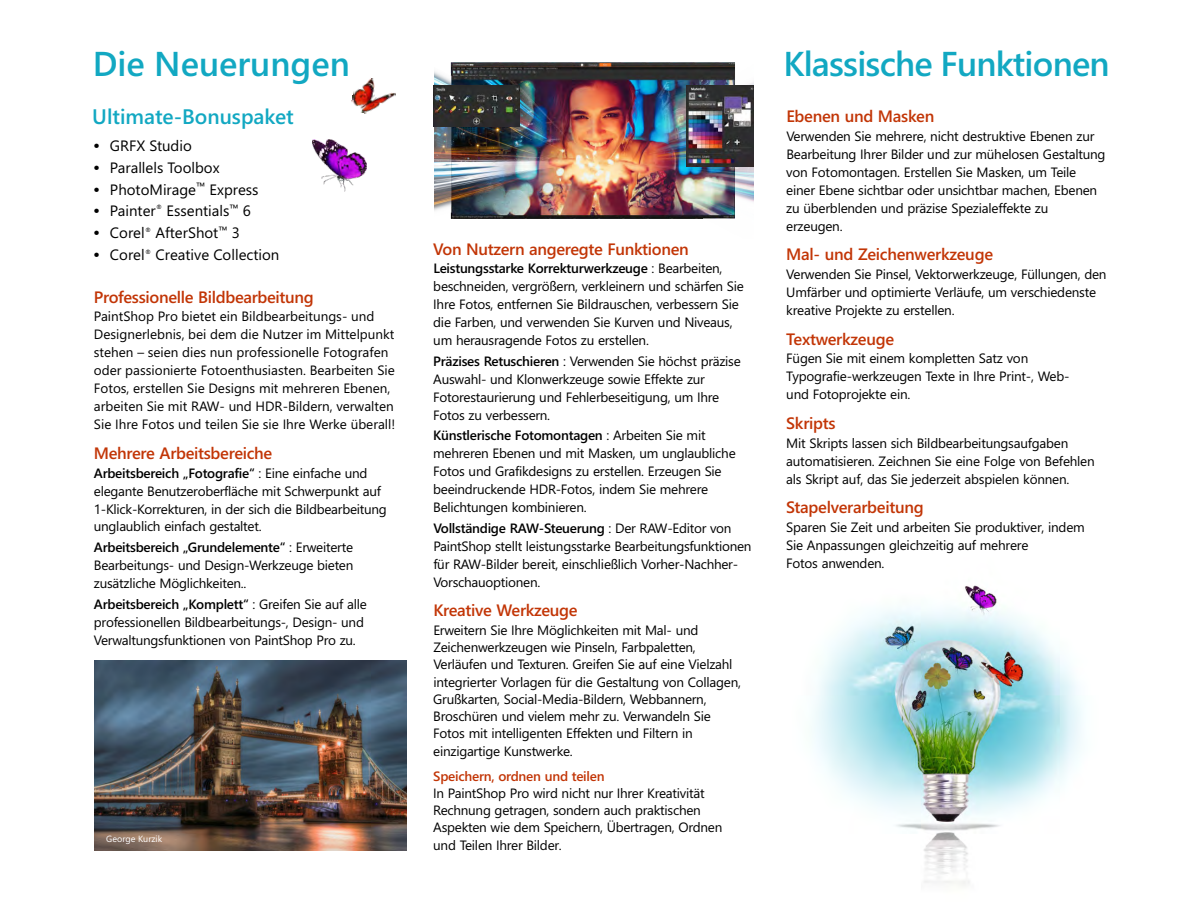
<style>
.page{position:relative;width:1188px;height:918px;background:#fff}
.page>*{position:absolute;margin:0;border:0;box-sizing:border-box;transform-origin:0 0}
.t1{font:600 34.5px "Segoe UI";letter-spacing:-.02em;color:#12a8c2}
.t2{font:600 34.5px "Segoe UI";color:#12a8c2}
.t3{font:600 21px "Segoe UI";color:#12a8c2}
.t4{font:600 16.5px "Segoe UI";letter-spacing:-.02em;color:#c23506}
.t5{font:15px/21.9px "Segoe UI";color:#000}
.t6{font:13.5px/18px "Segoe UI";letter-spacing:-.02em;color:#000}
.t7{font:13.5px/18px "Segoe UI";color:#000}
.t8{font:600 13.5px "Segoe UI";letter-spacing:-.02em;color:#c23506}
.t9{font:12px "Segoe UI";color:#000}
.t10{font:9px "Segoe UI";color:#fff}
.t11{font:7.5px "Segoe UI";color:#000}
.s1{font-weight:600}
</style>
<div class="page">
<img style="left:811px;top:585px;width:272px;height:301px">
<img style="left:94px;top:661px;width:313px;height:190px">
<img style="left:434px;top:62px;width:319px;height:157px">
<img style="left:687px;top:85px;width:66px;height:82px">
<img style="left:434px;top:85px;width:86px;height:42px">
<img style="left:312px;top:139px;width:55px;height:52px">
<img style="left:351px;top:78px;width:45px;height:36px">
<h1 class="t2" style="left:93px;top:51px;width:259px">Die Neuerungen</h1>
<h2 class="t3" style="left:92px;top:109px;width:203px">Ultimate-Bonuspaket</h2>
<p class="t5" style="left:110px;top:136px;width:150px">GRFX Studio<br>Parallels Toolbox<br>PhotoMirage Express</p>
<p class="t9" style="left:196px;top:183px;width:11px">™</p>
<p class="t11" style="left:156px;top:205px;width:8px">®</p>
<p class="t5" style="left:110px;top:202px;width:143px">Painter Essentials 6</p>
<p class="t9" style="left:230px;top:204px;width:11px">™</p>
<p class="t5" style="left:110px;top:224px;width:131px">Corel AfterShot 3</p>
<p class="t11" style="left:145px;top:228px;width:8px">®</p>
<p class="t9" style="left:218px;top:226px;width:11px">™</p>
<p class="t11" style="left:145px;top:249px;width:8px">®</p>
<p class="t5" style="left:110px;top:246px;width:171px">Corel Creative Collection</p>
<p class="t4" style="left:94px;top:291px;width:221px">Professionelle Bildbearbeitung</p>
<p class="t7" style="left:94px;top:309px;width:303px">PaintShop Pro bietet ein Bildbearbeitungs- und Designerlebnis, bei dem die Nutzer im Mittelpunkt stehen – seien dies nun professionelle Fotografen oder passionierte Fotoenthusiasten. Bearbeiten Sie Fotos, erstellen Sie Designs mit mehreren Ebenen, arbeiten Sie mit RAW- und HDR-Bildern, verwalten Sie Ihre Fotos und teilen Sie sie Ihre Werke überall!</p>
<p class="t4" style="left:94px;top:447px;width:180px">Mehrere Arbeitsbereiche</p>
<p class="t6" style="left:94px;top:465px;width:294px"><span class="s1">Arbeitsbereich „Fotografie“</span> : Eine einfache und elegante Benutzeroberfläche mit Schwerpunkt auf 1-Klick-Korrekturen, in der sich die Bildbearbeitung unglaublich einfach gestaltet.</p>
<p class="t6" style="left:94px;top:540px;width:261px;text-align:justify"><span class="s1">Arbeitsbereich „Grundelemente“</span> : Erweiterte Bearbeitungs- und Design-Werkzeuge bieten zusätzliche Möglichkeiten..</p>
<p class="t6" style="left:94px;top:596px;width:274px"><span class="s1">Arbeitsbereich „Komplett“</span> : Greifen Sie auf alle professionellen Bildbearbeitungs-, Design- und<br>Verwaltungsfunktionen von PaintShop Pro zu.</p>
<p class="t10" style="left:106px;top:835px;width:57px">George Kurzik</p>
<p class="t4" style="left:433px;top:243px;width:257px">Von Nutzern angeregte Funktionen</p>
<p class="t6" style="left:433px;top:261px;width:312px"><span class="s1">Leistungsstarke Korrekturwerkzeuge</span> : Bearbeiten, beschneiden, vergrößern, verkleinern und schärfen Sie Ihre Fotos, entfernen Sie Bildrauschen, verbessern Sie die Farben, und verwenden Sie Kurven und Niveaus, um herausragende Fotos zu erstellen.</p>
<p class="t6" style="left:433px;top:353px;width:309px"><span class="s1">Präzises Retuschieren</span> : Verwenden Sie höchst präzise Auswahl- und Klonwerkzeuge sowie Effekte zur Fotorestaurierung und Fehlerbeseitigung, um Ihre Fotos zu verbessern.</p>
<p class="t6" style="left:433px;top:428px;width:304px"><span class="s1">Künstlerische Fotomontagen</span> : Arbeiten Sie mit mehreren Ebenen und mit Masken, um unglaubliche Fotos und Grafikdesigns zu erstellen. Erzeugen Sie beeindruckende HDR-Fotos, indem Sie mehrere Belichtungen kombinieren.</p>
<p class="t6" style="left:433px;top:520px;width:320px"><span class="s1">Vollständige RAW-Steuerung</span> : Der RAW-Editor von PaintShop stellt leistungsstarke Bearbeitungsfunktionen für RAW-Bilder bereit, einschließlich Vorher-Nachher-Vorschauoptionen.</p>
<p class="t4" style="left:433px;top:604px;width:146px">Kreative Werkzeuge</p>
<p class="t6" style="left:433px;top:623px;width:309px;line-height:17.2px">Erweitern Sie Ihre Möglichkeiten mit Mal- und Zeichenwerkzeugen wie Pinseln, Farbpaletten, Verläufen und Texturen. Greifen Sie auf eine Vielzahl integrierter Vorlagen für die Gestaltung von Collagen, Grußkarten, Social-Media-Bildern, Webbannern, Broschüren und vielem mehr zu. Verwandeln Sie Fotos mit intelligenten Effekten und Filtern in einzigartige Kunstwerke.</p>
<p class="t8" style="left:433px;top:771px;width:173px">Speichern, ordnen und teilen</p>
<p class="t6" style="left:433px;top:786px;width:291px;line-height:17.2px">In PaintShop Pro wird nicht nur Ihrer Kreativität Rechnung getragen, sondern auch praktischen Aspekten wie dem Speichern, Übertragen, Ordnen und Teilen Ihrer Bilder.</p>
<h1 class="t1" style="left:783px;top:51px;width:328px">Klassische Funktionen</h1>
<p class="t4" style="left:786px;top:110px;width:150px">Ebenen und Masken</p>
<p class="t6" style="left:786px;top:128px;width:321px">Verwenden Sie mehrere, nicht destruktive Ebenen zur Bearbeitung Ihrer Bilder und zur mühelosen Gestaltung von Fotomontagen. Erstellen Sie Masken, um Teile einer Ebene sichtbar oder unsichtbar machen, Ebenen zu überblenden und präzise Spezialeffekte zu erzeugen.</p>
<p class="t6" style="left:786px;top:267px;width:322px">Verwenden Sie Pinsel, Vektorwerkzeuge, Füllungen, den<br>Umfärber und optimierte Verläufe, um verschiedenste kreative Projekte zu erstellen.</p>
<p class="t4" style="left:786px;top:333px;width:109px">Textwerkzeuge</p>
<p class="t4" style="left:786px;top:248px;width:208px">Mal- und Zeichenwerkzeuge</p>
<p class="t6" style="left:786px;top:351px;width:285px">Fügen Sie mit einem kompletten Satz von<br>Typografie-werkzeugen Texte in Ihre Print-, Web&shy;und Fotoprojekte ein.</p>
<p class="t4" style="left:786px;top:417px;width:51px">Skripts</p>
<p class="t6" style="left:786px;top:435px;width:310px">Mit Skripts lassen sich Bildbearbeitungsaufgaben automatisieren. Zeichnen Sie eine Folge von Befehlen als Skript auf, das Sie jederzeit abspielen können.</p>
<p class="t4" style="left:786px;top:501px;width:139px">Stapelverarbeitung</p>
<p class="t6" style="left:786px;top:520px;width:300px">Sparen Sie Zeit und arbeiten Sie produktiver, indem<br>Sie Anpassungen gleichzeitig auf mehrere<br>Fotos anwenden.</p>
</div>
